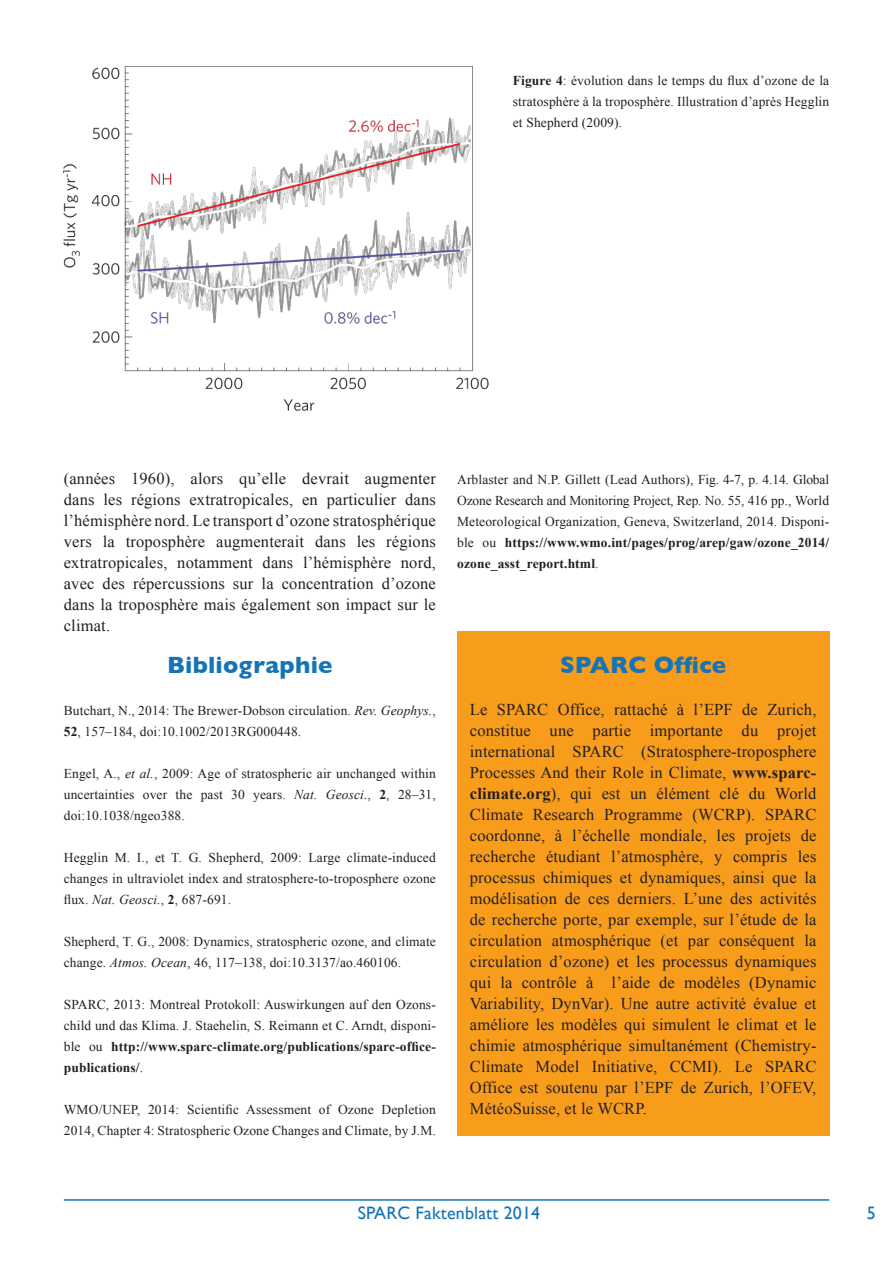
<style>
.page{position:relative;width:893px;height:1263px;background:#fff}
.page>*{position:absolute;margin:0;border:0;box-sizing:border-box;transform-origin:0 0}
.TOC_title{font:700 24px "Gill Sans";letter-spacing:.01em;color:#1474b7}
.n__newsletter{font:18px "Gill Sans";letter-spacing:.01em;color:#1474b7}
.Page_n{font:18px "Gill Sans";color:#1474b7}
.TOC_list{font:16.5px/21px "Times New Roman";letter-spacing:.01em;color:#231f20;text-align:justify}
.Body_TXT{font:16.5px/21px "Times New Roman";letter-spacing:.01em;color:#231f20;text-align:justify}
.Reference_list{font:13.5px/21px "Times New Roman";letter-spacing:.01em;color:#231f20;text-align:justify}
.Figure_caption{font:13.5px/21px "Times New Roman";letter-spacing:.01em;color:#231f20;text-align:justify}
.s1{font-weight:700}
.s2{font-style:italic}
</style>
<div class="page">
<div style="left:457px;top:631px;width:372px;height:504px;background:#f89c1c"></div>
<hr style="left:64px;top:1199px;width:765px;height:2px;background:#1474b7">
<img style="left:64px;top:66px;width:425px;height:345px">
<p class="Figure_caption" style="left:513px;top:70px;width:318px"><span class="s1">Figure 4</span>: évolution dans le temps du flux d’ozone de la stratosphère à la troposphère. Illustration d’après Hegglin et Shepherd (2009).</p>
<p class="Body_TXT" style="left:64px;top:468px;width:374px">(années 1960), alors qu’elle devrait augmenter dans les régions extratropicales, en particulier dans l’hémisphère nord. Le transport d’ozone stratosphérique vers la troposphère augmenterait dans les régions extratropicales, notamment dans l’hémisphère nord, avec des répercussions sur la concentration d’ozone dans la troposphère mais également son impact sur le climat.</p>
<p class="TOC_title" style="left:167px;top:651px;width:167px">Bibliographie</p>
<p class="Reference_list" style="left:64px;top:700px;width:374px">Butchart, N., 2014: The Brewer-Dobson circulation. <span class="s2">Rev. Geophys.</span>,<br><span class="s1">52</span>, 157–184, doi:10.1002/2013RG000448.</p>
<p class="Reference_list" style="left:64px;top:763px;width:374px">Engel, A., <span class="s2">et al.</span>, 2009: Age of stratospheric air unchanged within uncertainties over the past 30 years. <span class="s2">Nat. Geosci.</span>, <span class="s1">2</span>, 28–31, doi:10.1038/ngeo388.</p>
<p class="Reference_list" style="left:64px;top:847px;width:374px">Hegglin M. I., et T. G. Shepherd, 2009: Large climate-induced changes in ultraviolet index and stratosphere-to-troposphere ozone flux. <span class="s2">Nat. Geosci.</span>, <span class="s1">2</span>, 687-691.</p>
<p class="Reference_list" style="left:64px;top:931px;width:374px">Shepherd, T. G., 2008: Dynamics, stratospheric ozone, and climate change. <span class="s2">Atmos. Ocean</span>, 46, 117–138, doi:10.3137/ao.460106.</p>
<p class="Reference_list" style="left:64px;top:994px;width:374px">SPARC, 2013: Montreal Protokoll: Auswirkungen auf den Ozons&shy;child und das Klima. J. Staehelin, S. Reimann et C. Arndt, disponi&shy;ble ou <span class="s1">http://www.sparc-climate.org/publications/sparc-office&shy;publications/</span>.</p>
<p class="Reference_list" style="left:64px;top:1099px;width:374px">WMO/UNEP, 2014: Scientific Assessment of Ozone Depletion<br>2014, Chapter 4: Stratospheric Ozone Changes and Climate, by J.M.</p>
<p class="Reference_list" style="left:457px;top:469px;width:374px">Arblaster and N.P. Gillett (Lead Authors), Fig. 4-7, p. 4.14. Global Ozone Research and Monitoring Project, Rep. No. 55, 416 pp., World Meteorological Organization, Geneva, Switzerland, 2014. Disponi&shy;ble ou <span class="s1">https://www.wmo.int/pages/prog/arep/gaw/ozone_2014/ ozone_asst_report.html</span>.</p>
<p class="TOC_title" style="left:560px;top:651px;width:168px">SPARC Office</p>
<p class="TOC_list" style="left:470px;top:699px;width:348px">Le SPARC Office, rattaché à l’EPF de Zurich, constitue une partie importante du projet international SPARC (Stratosphere-troposphere Processes And their Role in Climate, <span class="s1">www.sparc&shy;climate.org</span>), qui est un élément clé du World Climate Research Programme (WCRP). SPARC coordonne, à l’échelle mondiale, les projets de recherche étudiant l’atmosphère, y compris les processus chimiques et dynamiques, ainsi que la modélisation de ces derniers. L’une des activités de recherche porte, par exemple, sur l’étude de la circulation atmosphérique (et par conséquent la circulation d’ozone) et les processus dynamiques qui la contrôle à l’aide de modèles (Dynamic Variability, DynVar). Une autre activité évalue et améliore les modèles qui simulent le climat et le chimie atmosphérique simultanément (Chemistry-Climate Model Initiative, CCMI). Le SPARC Office est soutenu par l’EPF de Zurich, l’OFEV, MétéoSuisse, et le WCRP.</p>
<p class="n__newsletter" style="left:358px;top:1202px;width:184px">SPARC Faktenblatt 2014</p>
<p class="Page_n" style="left:867px;top:1202px;width:10px">5</p>
</div>
